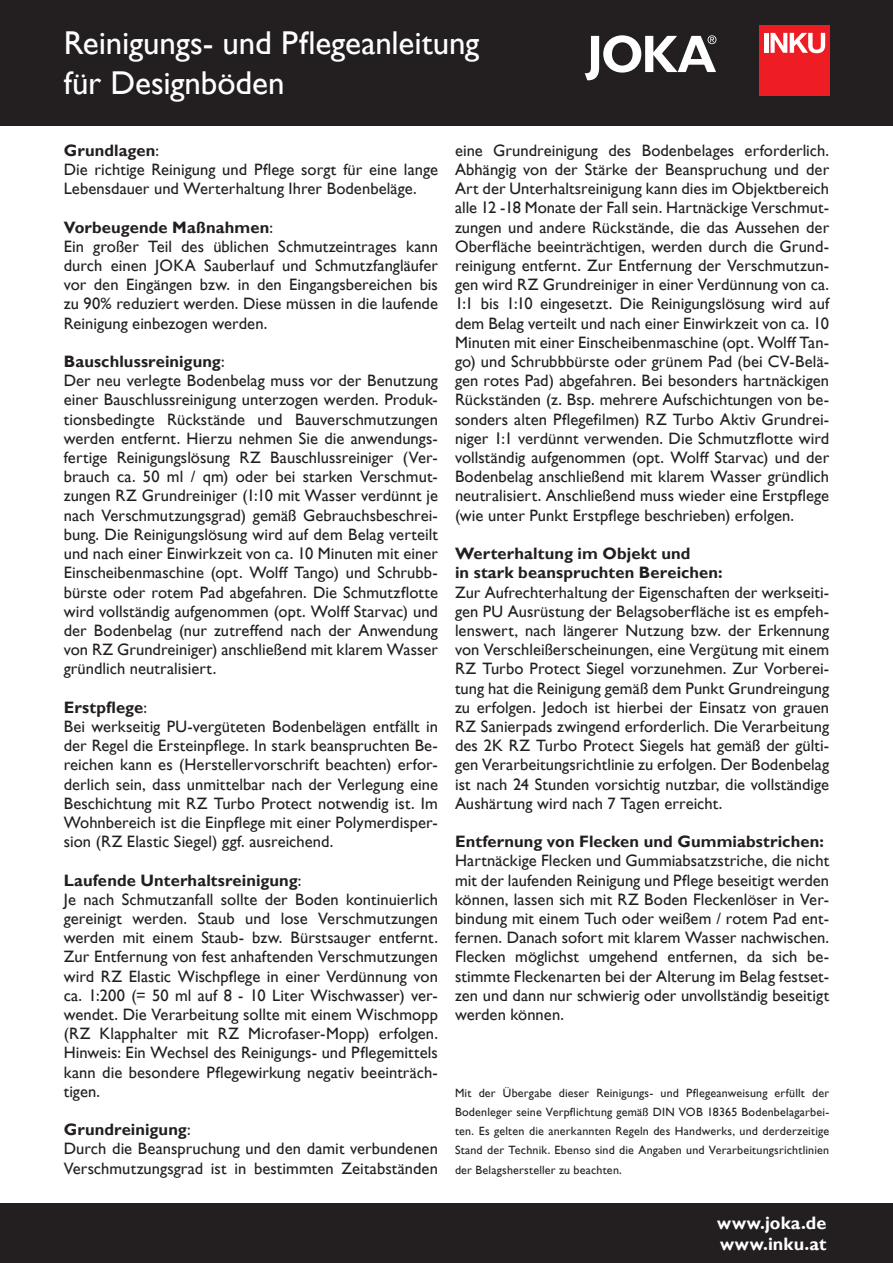
<style>
.page{position:relative;width:893px;height:1263px;background:#fff}
.page>*{position:absolute;margin:0;border:0;box-sizing:border-box;transform-origin:0 0}
.t1{font:33px/39.6px "Gill Sans";letter-spacing:-.005em;color:#fff}
.t2{font:700 18px "Gill Sans";letter-spacing:.005em;color:#fff}
.t3{font:16.5px/19.2px "Gill Sans";letter-spacing:.005em;color:#231f20;text-align:justify}
.t4{font:700 16.5px "Gill Sans";letter-spacing:.01em;color:#231f20}
.t5{font:12px/19.2px "Gill Sans";letter-spacing:.02em;color:#231f20;text-align:justify}
.s1{font-weight:400}
</style>
<div class="page">
<div style="left:0;top:0;width:893px;height:125px;background:#231f20"></div>
<div style="left:0;top:1203px;width:893px;height:60px;background:#231f20"></div>
<svg style="left:585px;top:35px;width:131px;height:45px"></svg>
<div style="left:759px;top:25px;width:71px;height:71px;background:#ee1d23"></div>
<hr style="left:764px;top:33px;width:4px;height:20px;background:#fff">
<svg style="left:771px;top:33px;width:54px;height:20px"></svg>
<p class="t1" style="left:64px;top:23px;width:417px">Reinigungs- und Pflegeanleitung für Designböden</p>
<p class="t4" style="left:64px;top:140px;width:97px">Grundlagen<span class="s1">:</span></p>
<p class="t3" style="left:64px;top:160px;width:376px">Die richtige Reinigung und Pflege sorgt für eine lange<br>Lebensdauer und Werterhaltung Ihrer Bodenbeläge.</p>
<p class="t4" style="left:64px;top:217px;width:211px">Vorbeugende Maßnahmen<span class="s1">:</span></p>
<p class="t3" style="left:64px;top:237px;width:376px">Ein großer Teil des üblichen Schmutzeintrages kann durch einen JOKA Sauberlauf und Schmutzfangläufer vor den Eingängen bzw. in den Eingangsbereichen bis zu 90% reduziert werden. Diese müssen in die laufende Reinigung einbezogen werden.</p>
<p class="t4" style="left:64px;top:352px;width:162px">Bauschlussreinigung<span class="s1">:</span></p>
<p class="t3" style="left:64px;top:371px;width:376px">Der neu verlegte Bodenbelag muss vor der Benutzung einer Bauschlussreinigung unterzogen werden. Produk&shy;tionsbedingte Rückstände und Bauverschmutzungen werden entfernt. Hierzu nehmen Sie die anwendungs&shy;fertige Reinigungslösung RZ Bauschlussreiniger (Ver&shy;brauch ca. 50 ml / qm) oder bei starken Verschmut&shy;zungen RZ Grundreiniger (1:10 mit Wasser verdünnt je nach Verschmutzungsgrad) gemäß Gebrauchsbeschrei&shy;bung. Die Reinigungslösung wird auf dem Belag verteilt und nach einer Einwirkzeit von ca. 10 Minuten mit einer Einscheibenmaschine (opt. Wolff Tango) und Schrubb&shy;bürste oder rotem Pad abgefahren. Die Schmutzflotte wird vollständig aufgenommen (opt. Wolff Starvac) und der Bodenbelag (nur zutreffend nach der Anwendung von RZ Grundreiniger) anschließend mit klarem Wasser gründlich neutralisiert.</p>
<p class="t4" style="left:64px;top:697px;width:85px">Erstpflege<span class="s1">:</span></p>
<p class="t3" style="left:64px;top:717px;width:376px">Bei werkseitig PU-vergüteten Bodenbelägen entfällt in der Regel die Ersteinpflege. In stark beanspruchten Be&shy;reichen kann es (Herstellervorschrift beachten) erfor&shy;derlich sein, dass unmittelbar nach der Verlegung eine Beschichtung mit RZ Turbo Protect notwendig ist. Im Wohnbereich ist die Einpflege mit einer Polymerdisper&shy;sion (RZ Elastic Siegel) ggf. ausreichend.</p>
<p class="t4" style="left:64px;top:870px;width:239px">Laufende Unterhaltsreinigung<span class="s1">:</span></p>
<p class="t3" style="left:64px;top:890px;width:376px">Je nach Schmutzanfall sollte der Boden kontinuierlich gereinigt werden. Staub und lose Verschmutzungen werden mit einem Staub- bzw. Bürstsauger entfernt.<br>Zur Entfernung von fest anhaftenden Verschmutzungen wird RZ Elastic Wischpflege in einer Verdünnung von ca. 1:200 (= 50 ml auf 8 - 10 Liter Wischwasser) ver&shy;wendet. Die Verarbeitung sollte mit einem Wischmopp (RZ Klapphalter mit RZ Microfaser-Mopp) erfolgen.<br>Hinweis: Ein Wechsel des Reinigungs- und Pflegemittels kann die besondere Pflegewirkung negativ beeinträch&shy;tigen.</p>
<p class="t4" style="left:64px;top:1120px;width:128px">Grundreinigung<span class="s1">:</span></p>
<p class="t3" style="left:64px;top:1139px;width:376px">Durch die Beanspruchung und den damit verbundenen<br>Verschmutzungsgrad ist in bestimmten Zeitabständen</p>
<p class="t3" style="left:455px;top:141px;width:376px">eine Grundreinigung des Bodenbelages erforderlich.<br>Abhängig von der Stärke der Beanspruchung und der Art der Unterhaltsreinigung kann dies im Objektbereich alle 12 -18 Monate der Fall sein. Hartnäckige Verschmut&shy;zungen und andere Rückstände, die das Aussehen der Oberfläche beeinträchtigen, werden durch die Grund&shy;reinigung entfernt. Zur Entfernung der Verschmutzun&shy;gen wird RZ Grundreiniger in einer Verdünnung von ca.<br>1:1 bis 1:10 eingesetzt. Die Reinigungslösung wird auf dem Belag verteilt und nach einer Einwirkzeit von ca. 10<br>Minuten mit einer Einscheibenmaschine (opt. Wolff Tan&shy;go) und Schrubbbürste oder grünem Pad (bei CV-Belä&shy;gen rotes Pad) abgefahren. Bei besonders hartnäckigen Rückständen (z. Bsp. mehrere Aufschichtungen von be&shy;sonders alten Pflegefilmen) RZ Turbo Aktiv Grundrei&shy;niger 1:1 verdünnt verwenden. Die Schmutzflotte wird vollständig aufgenommen (opt. Wolff Starvac) und der Bodenbelag anschließend mit klarem Wasser gründlich neutralisiert. Anschließend muss wieder eine Erstpflege (wie unter Punkt Erstpflege beschrieben) erfolgen.</p>
<p class="t4" style="left:455px;top:544px;width:237px">Werterhaltung im Objekt und</p>
<p class="t4" style="left:455px;top:563px;width:269px">in stark beanspruchten Bereichen:</p>
<p class="t3" style="left:455px;top:582px;width:376px">Zur Aufrechterhaltung der Eigenschaften der werkseiti&shy;gen PU Ausrüstung der Belagsoberfläche ist es empfeh&shy;lenswert, nach längerer Nutzung bzw. der Erkennung von Verschleißerscheinungen, eine Vergütung mit einem RZ Turbo Protect Siegel vorzunehmen. Zur Vorberei&shy;tung hat die Reinigung gemäß dem Punkt Grundreingung zu erfolgen. Jedoch ist hierbei der Einsatz von grauen RZ Sanierpads zwingend erforderlich. Die Verarbeitung des 2K RZ Turbo Protect Siegels hat gemäß der gülti&shy;gen Verarbeitungsrichtlinie zu erfolgen. Der Bodenbelag ist nach 24 Stunden vorsichtig nutzbar, die vollständige Aushärtung wird nach 7 Tagen erreicht.</p>
<p class="t4" style="left:455px;top:832px;width:370px">Entfernung von Flecken und Gummiabstrichen:</p>
<p class="t3" style="left:455px;top:851px;width:376px">Hartnäckige Flecken und Gummiabsatzstriche, die nicht</p>
<p class="t3" style="left:455px;top:870px;width:376px">mit der laufenden Reinigung und Pflege beseitigt werden</p>
<p class="t3" style="left:455px;top:890px;width:376px">können, lassen sich mit RZ Boden Fleckenlöser in Ver&shy;bindung mit einem Tuch oder weißem / rotem Pad ent&shy;fernen. Danach sofort mit klarem Wasser nachwischen.<br>Flecken möglichst umgehend entfernen, da sich be&shy;stimmte Fleckenarten bei der Alterung im Belag festset&shy;zen und dann nur schwierig oder unvollständig beseitigt werden können.</p>
<p class="t5" style="left:455px;top:1083px;width:376px">Mit der Übergabe dieser Reinigungs- und Pflegeanweisung erfüllt der Bodenleger seine Verpflichtung gemäß DIN VOB 18365 Bodenbelagarbei&shy;ten. Es gelten die anerkannten Regeln des Handwerks, und derderzeitige Stand der Technik. Ebenso sind die Angaben und Verarbeitungsrichtlinien der Belagshersteller zu beachten.</p>
<p class="t2" style="left:717px;top:1212px;width:111px">www.joka.de</p>
<p class="t2" style="left:720px;top:1233px;width:108px">www.inku.at</p>
</div>
